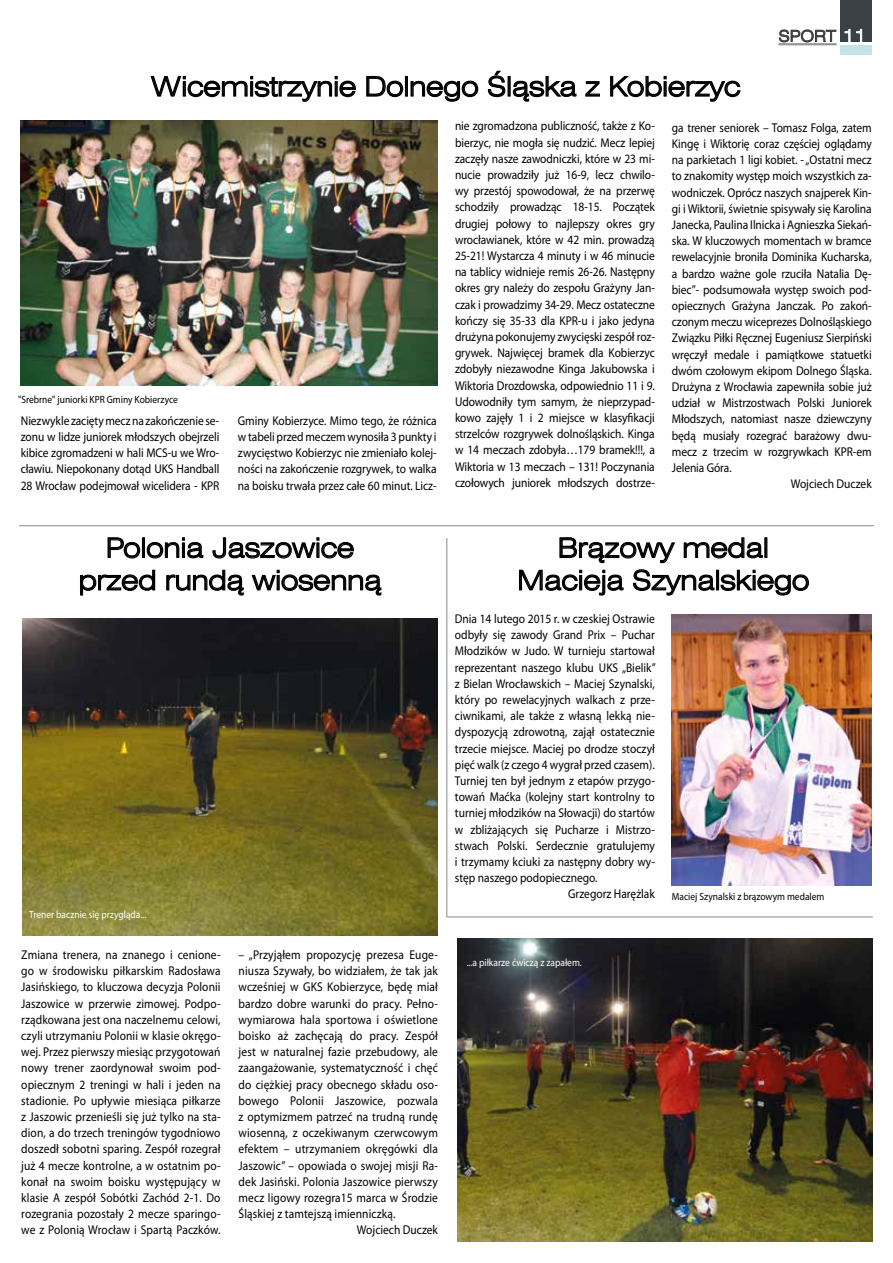
<style>
.page{position:relative;width:893px;height:1263px;background:#fff}
.page>*{position:absolute;margin:0;border:0;box-sizing:border-box;transform-origin:0 0}
.t1{font:27px/32.4px "Swis 721 Lt Ex EU";letter-spacing:-.01em;color:#000;text-align:center}
.t2{font:15.75px "Swis 721 Lt Ex EU";color:#3c3c3b}
.t3{font:12.75px/16.2px "Myriad Pro";color:#000;text-align:justify;scale:.9 1}
.t4{font:10.5px "Myriad Pro";color:#000;scale:.9 1}
.t5{font:10.5px "Myriad Pro";color:#fff;scale:.9 1}
.s1{font-size:18px;color:#fff}
</style>
<div class="page">
<img style="left:672px;top:614px;width:200px;height:271px">
<hr style="left:19px;top:525px;width:855px;height:1px;background:#969699">
<hr style="left:447px;top:916px;width:426px;height:1px;background:#969699">
<svg style="left:150px;top:75px;width:206px;height:27px"></svg>
<svg style="left:366px;top:75px;width:38px;height:23px"></svg>
<div style="left:405px;top:76px;width:3px;height:21px;border:1px solid #000"></div>
<svg style="left:410px;top:80px;width:69px;height:22px"></svg>
<svg style="left:487px;top:70px;width:19px;height:28px"></svg>
<div style="left:508px;top:76px;width:3px;height:21px;border:1px solid #000"></div>
<svg style="left:512px;top:75px;width:65px;height:27px"></svg>
<svg style="left:585px;top:81px;width:15px;height:16px"></svg>
<svg style="left:610px;top:75px;width:131px;height:27px"></svg>
<img style="left:20px;top:120px;width:418px;height:266px">
<svg style="left:519px;top:537px;width:290px;height:59px"></svg>
<svg style="left:107px;top:537px;width:97px;height:22px"></svg>
<svg style="left:212px;top:537px;width:142px;height:22px"></svg>
<svg style="left:80px;top:569px;width:76px;height:27px"></svg>
<svg style="left:166px;top:569px;width:78px;height:27px"></svg>
<svg style="left:251px;top:570px;width:131px;height:26px"></svg>
<img style="left:457px;top:938px;width:416px;height:304px">
<hr style="left:446px;top:538px;width:1px;height:380px;background:#969699">
<img style="left:22px;top:618px;width:416px;height:317px">
<div style="left:840px;top:0;width:31px;height:42px;background:#394147"></div>
<div style="left:840px;top:45px;width:31px;height:10px;background:#c3e4e6"></div>
<hr style="left:778px;top:43px;width:59px;height:2px;background:#969699">
<svg style="left:844px;top:29px;width:18px;height:13px"></svg>
<svg style="left:779px;top:29px;width:58px;height:14px"></svg>
<h1 class="t1" style="left:151px;top:71px;width:591px">Wicemistrzynie Dolnego Śląska z Kobierzyc</h1>
<p class="t2" style="left:778px;top:27px;width:89px">SPORT <span class="s1">11</span></p>
<p class="t4" style="left:18px;top:393px;width:179px">"Srebrne" juniorki KPR Gminy Kobierzyce</p>
<p class="t3" style="left:21px;top:412px;width:222px">Niezwykle zacięty mecz na zakończenie se&shy;zonu w lidze juniorek młodszych obejrzeli kibice zgromadzeni w hali MCS-u we Wro&shy;cławiu. Niepokonany dotąd UKS Handball 28 Wrocław podejmował wicelidera - KPR</p>
<p class="t3" style="left:238px;top:412px;width:222px">Gminy Kobierzyce. Mimo tego, że różnica w tabeli przed meczem wynosiła 3 punkty i zwycięstwo Kobierzyc nie zmieniało kolej&shy;ności na zakończenie rozgrywek, to walka na boisku trwała przez całe 60 minut. Licz-</p>
<p class="t3" style="left:455px;top:118px;width:224px">nie zgromadzona publiczność, także z Ko&shy;bierzyc, nie mogła się nudzić. Mecz lepiej zaczęły nasze zawodniczki, które w 23 mi&shy;nucie prowadziły już 16-9, lecz chwilo&shy;wy przestój spowodował, że na przerwę schodziły prowadząc 18-15. Początek drugiej połowy to najlepszy okres gry wrocławianek, które w 42 min. prowadzą 25-21! Wystarcza 4 minuty i w 46 minucie na tablicy widnieje remis 26-26. Następny okres gry należy do zespołu Grażyny Jan&shy;czak i prowadzimy 34-29. Mecz ostateczne kończy się 35-33 dla KPR-u i jako jedyna drużyna pokonujemy zwycięski zespół roz&shy;grywek. Najwięcej bramek dla Kobierzyc zdobyły niezawodne Kinga Jakubowska i Wiktoria Drozdowska, odpowiednio 11 i 9.<br>Udowodniły tym samym, że nieprzypad&shy;kowo zajęły 1 i 2 miejsce w klasyfikacji strzelców rozgrywek dolnośląskich. Kinga w 14 meczach zdobyła…179 bramek!!!, a Wiktoria w 13 meczach – 131! Poczynania czołowych juniorek młodszych dostrze-</p>
<p class="t3" style="left:672px;top:119px;width:224px">ga trener seniorek – Tomasz Folga, zatem</p>
<p class="t3" style="left:672px;top:135px;width:224px">Kingę i Wiktorię coraz częściej oglądamy</p>
<p class="t3" style="left:672px;top:152px;width:224px">na parkietach 1 ligi kobiet. - „Ostatni mecz</p>
<p class="t3" style="left:672px;top:168px;width:224px">to znakomity występ moich wszystkich za-</p>
<p class="t3" style="left:672px;top:184px;width:224px">wodniczek. Oprócz naszych snajperek Kin-</p>
<p class="t3" style="left:672px;top:200px;width:224px">gi i Wiktorii, świetnie spisywały się Karolina</p>
<p class="t3" style="left:672px;top:216px;width:224px">Janecka, Paulina Ilnicka i Agnieszka Siekań-</p>
<p class="t3" style="left:672px;top:233px;width:224px">ska. W kluczowych momentach w bramce</p>
<p class="t3" style="left:672px;top:249px;width:224px">rewelacyjnie broniła Dominika Kucharska,</p>
<p class="t3" style="left:672px;top:265px;width:224px">a bardzo ważne gole rzuciła Natalia Dę-</p>
<p class="t3" style="left:672px;top:281px;width:224px">biec”- podsumowała występ swoich pod-</p>
<p class="t3" style="left:672px;top:297px;width:224px">opiecznych Grażyna Janczak. Po zakoń-</p>
<p class="t3" style="left:672px;top:314px;width:224px">czonym meczu wiceprezes Dolnośląskiego</p>
<p class="t3" style="left:672px;top:330px;width:224px">Związku Piłki Ręcznej Eugeniusz Sierpiński</p>
<p class="t3" style="left:672px;top:346px;width:224px">wręczył medale i pamiątkowe statuetki</p>
<p class="t3" style="left:672px;top:362px;width:224px">dwóm czołowym ekipom Dolnego Śląska.</p>
<p class="t3" style="left:672px;top:378px;width:224px">Drużyna z Wrocławia zapewniła sobie już</p>
<p class="t3" style="left:672px;top:395px;width:224px">udział w Mistrzostwach Polski Juniorek</p>
<p class="t3" style="left:672px;top:411px;width:224px">Młodszych, natomiast nasze dziewczyny</p>
<p class="t3" style="left:672px;top:427px;width:224px">będą musiały rozegrać barażowy dwu-</p>
<p class="t3" style="left:672px;top:443px;width:224px">mecz z trzecim w rozgrywkach KPR-em</p>
<p class="t3" style="left:672px;top:459px;width:68px">Jelenia Góra.</p>
<p class="t3" style="left:791px;top:476px;width:92px">Wojciech Duczek</p>
<h1 class="t1" style="left:79px;top:532px;width:305px">Polonia Jaszowice przed rundą wiosenną</h1>
<p class="t5" style="left:29px;top:907px;width:132px">Trener bacznie się przygląda...</p>
<p class="t3" style="left:21px;top:946px;width:223px">Zmiana trenera, na znanego i cenione&shy;go w środowisku piłkarskim Radosława Jasińskiego, to kluczowa decyzja Polonii Jaszowice w przerwie zimowej. Podpo&shy;rządkowana jest ona naczelnemu celowi, czyli utrzymaniu Polonii w klasie okręgo&shy;wej. Przez pierwszy miesiąc przygotowań nowy trener zaordynował swoim pod&shy;opiecznym 2 treningi w hali i jeden na stadionie. Po upływie miesiąca piłkarze z Jaszowic przenieśli się już tylko na sta&shy;dion, a do trzech treningów tygodniowo doszedł sobotni sparing. Zespół rozegrał już 4 mecze kontrolne, a w ostatnim po&shy;konał na swoim boisku występujący w klasie A zespół Sobótki Zachód 2-1. Do rozegrania pozostały 2 mecze sparingo&shy;we z Polonią Wrocław i Spartą Paczków.</p>
<p class="t3" style="left:239px;top:946px;width:223px">– „Przyjąłem propozycję prezesa Euge-</p>
<p class="t3" style="left:239px;top:962px;width:223px">niusza Szywały, bo widziałem, że tak jak</p>
<p class="t3" style="left:239px;top:979px;width:223px">wcześniej w GKS Kobierzyce, będę miał</p>
<p class="t3" style="left:239px;top:995px;width:223px">bardzo dobre warunki do pracy. Pełno-</p>
<p class="t3" style="left:239px;top:1011px;width:223px">wymiarowa hala sportowa i oświetlone</p>
<p class="t3" style="left:239px;top:1027px;width:223px">boisko aż zachęcają do pracy. Zespół</p>
<p class="t3" style="left:239px;top:1043px;width:223px">jest w naturalnej fazie przebudowy, ale</p>
<p class="t3" style="left:239px;top:1060px;width:223px">zaangażowanie, systematyczność i chęć</p>
<p class="t3" style="left:239px;top:1076px;width:223px">do ciężkiej pracy obecnego składu oso-</p>
<p class="t3" style="left:239px;top:1092px;width:223px">bowego Polonii Jaszowice, pozwala</p>
<p class="t3" style="left:239px;top:1108px;width:223px">z optymizmem patrzeć na trudną rundę</p>
<p class="t3" style="left:239px;top:1124px;width:223px">wiosenną, z oczekiwanym czerwcowym</p>
<p class="t3" style="left:239px;top:1141px;width:223px">efektem – utrzymaniem okręgówki dla</p>
<p class="t3" style="left:239px;top:1157px;width:223px">Jaszowic” – opowiada o swojej misji Ra-</p>
<p class="t3" style="left:239px;top:1173px;width:223px">dek Jasiński. Polonia Jaszowice pierwszy</p>
<p class="t3" style="left:239px;top:1189px;width:223px">mecz ligowy rozegra15 marca w Środzie</p>
<p class="t3" style="left:239px;top:1205px;width:176px">Śląskiej z tamtejszą imienniczką.</p>
<p class="t3" style="left:357px;top:1222px;width:92px">Wojciech Duczek</p>
<h1 class="t1" style="left:517px;top:532px;width:294px">Brązowy medal<br>Macieja Szynalskiego</h1>
<p class="t3" style="left:455px;top:610px;width:224px">Dnia 14 lutego 2015 r. w czeskiej Ostrawie</p>
<p class="t3" style="left:455px;top:627px;width:224px">odbyły się zawody Grand Prix – Puchar</p>
<p class="t3" style="left:455px;top:643px;width:224px">Młodzików w Judo. W turnieju startował</p>
<p class="t3" style="left:455px;top:659px;width:225px">reprezentant naszego klubu UKS „Bielik”</p>
<p class="t3" style="left:455px;top:675px;width:224px">z Bielan Wrocławskich – Maciej Szynalski,</p>
<p class="t3" style="left:455px;top:691px;width:224px">który po rewelacyjnych walkach z prze-</p>
<p class="t3" style="left:455px;top:708px;width:224px">ciwnikami, ale także z własną lekką nie-</p>
<p class="t3" style="left:455px;top:724px;width:224px">dyspozycją zdrowotną, zajął ostatecznie</p>
<p class="t3" style="left:455px;top:740px;width:224px">trzecie miejsce. Maciej po drodze stoczył</p>
<p class="t3" style="left:455px;top:756px;width:224px">pięć walk (z czego 4 wygrał przed czasem).</p>
<p class="t3" style="left:455px;top:772px;width:224px">Turniej ten był jednym z etapów przygo-</p>
<p class="t3" style="left:455px;top:789px;width:224px">towań Maćka (kolejny start kontrolny to</p>
<p class="t3" style="left:455px;top:805px;width:224px">turniej młodzików na Słowacji) do startów</p>
<p class="t3" style="left:455px;top:821px;width:224px">w zbliżających się Pucharze i Mistrzo-</p>
<p class="t3" style="left:455px;top:837px;width:224px">stwach Polski. Serdecznie gratulujemy</p>
<p class="t3" style="left:455px;top:853px;width:224px">i trzymamy kciuki za następny dobry wy-</p>
<p class="t3" style="left:455px;top:870px;width:160px">stęp naszego podopiecznego.</p>
<p class="t3" style="left:568px;top:886px;width:98px">Grzegorz Harężlak</p>
<p class="t4" style="left:672px;top:890px;width:171px">Maciej Szynalski z brązowym medalem</p>
<p class="t5" style="left:467px;top:956px;width:129px">...a piłkarze ćwiczą z zapałem.</p>
</div>
